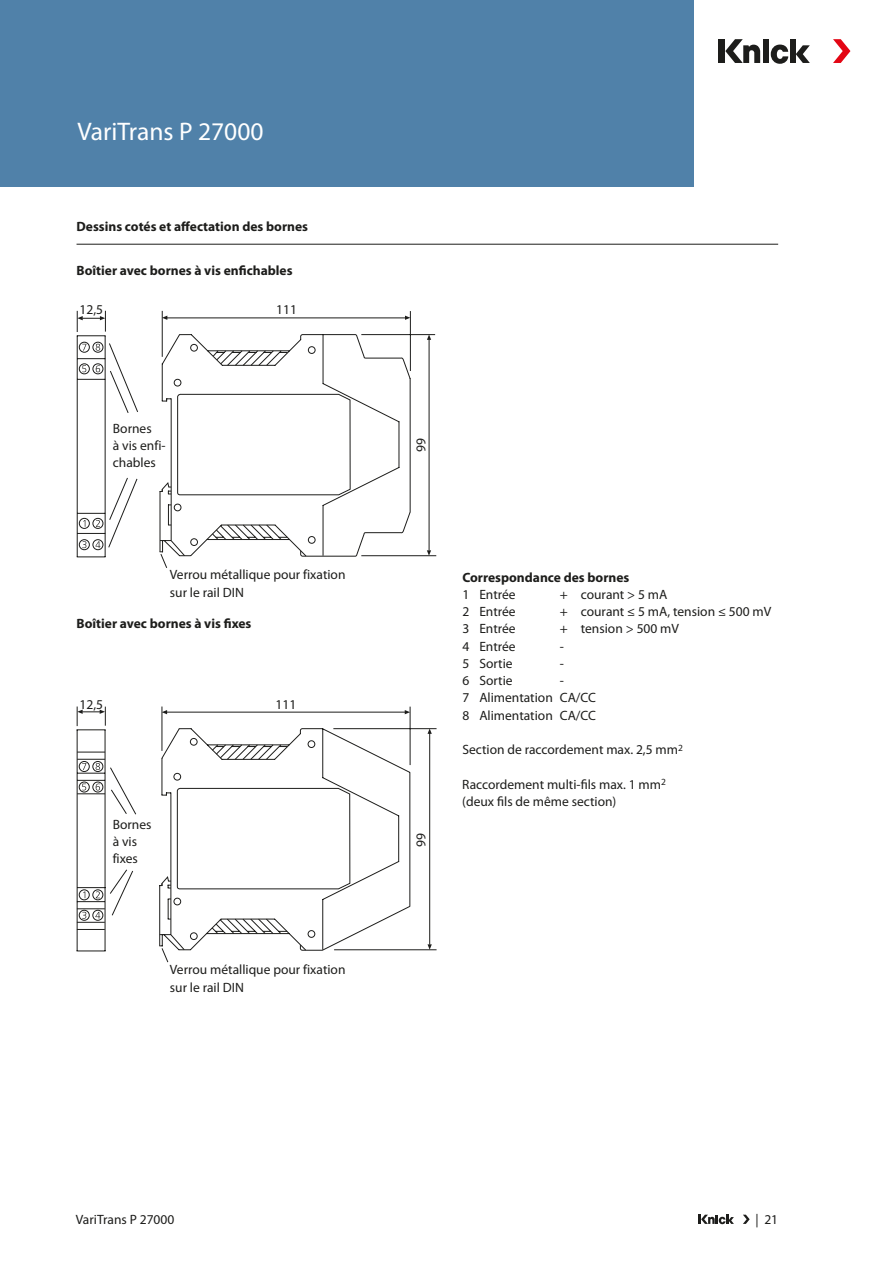
<style>
.page{position:relative;width:893px;height:1263px;background:#fff}
.page>*{position:absolute;margin:0;border:0;box-sizing:border-box;transform-origin:0 0}
.Headline{font:25.5px "Myriad Pro";color:#fff}
.Text{font:13.5px/17.2px "Myriad Pro";color:#1d1d1b}
.Zwischenüberschrift{font:700 13.5px "Myriad Pro";color:#1d1d1b}
.Tabelle_Headline{font:700 13.5px "Myriad Pro";color:#1d1d1b}
</style>
<div class="page">
<svg style="left:78px;top:556px;width:27px;height:1px"></svg>
<hr style="left:105px;top:336px;width:1px;height:221px;background:#1d1d1b">
<hr style="left:77px;top:336px;width:1px;height:221px;background:#1d1d1b">
<div style="left:79px;top:342px;width:11px;height:11px;border:1px solid #1d1d1b;border-radius:50%"></div>
<div style="left:92px;top:342px;width:11px;height:11px;border:1px solid #1d1d1b;border-radius:50%"></div>
<div style="left:79px;top:539px;width:11px;height:11px;border:1px solid #1d1d1b;border-radius:50%"></div>
<div style="left:92px;top:539px;width:11px;height:11px;border:1px solid #1d1d1b;border-radius:50%"></div>
<svg style="left:162px;top:310px;width:275px;height:246px"></svg>
<svg style="left:159px;top:333px;width:252px;height:235px"></svg>
<hr style="left:166px;top:318px;width:240px;height:1px;background:#1d1d1b">
<hr style="left:429px;top:338px;width:1px;height:213px;background:#1d1d1b">
<svg style="left:405px;top:316px;width:5px;height:4px"></svg>
<svg style="left:162px;top:316px;width:5px;height:4px"></svg>
<svg style="left:77px;top:311px;width:29px;height:25px"></svg>
<svg style="left:427px;top:550px;width:4px;height:6px"></svg>
<svg style="left:427px;top:334px;width:4px;height:6px"></svg>
<svg style="left:77px;top:343px;width:61px;height:205px"></svg>
<svg style="left:78px;top:950px;width:27px;height:1px"></svg>
<hr style="left:105px;top:730px;width:1px;height:221px;background:#1d1d1b">
<hr style="left:77px;top:730px;width:1px;height:221px;background:#1d1d1b">
<svg style="left:77px;top:752px;width:28px;height:1px"></svg>
<svg style="left:77px;top:759px;width:59px;height:164px"></svg>
<svg style="left:78px;top:929px;width:27px;height:1px"></svg>
<svg style="left:162px;top:706px;width:275px;height:244px"></svg>
<hr style="left:166px;top:712px;width:240px;height:1px;background:#1d1d1b">
<svg style="left:159px;top:727px;width:252px;height:236px"></svg>
<hr style="left:429px;top:732px;width:1px;height:213px;background:#1d1d1b">
<svg style="left:77px;top:706px;width:29px;height:24px"></svg>
<svg style="left:405px;top:710px;width:5px;height:4px"></svg>
<svg style="left:162px;top:710px;width:5px;height:4px"></svg>
<svg style="left:427px;top:944px;width:5px;height:6px"></svg>
<svg style="left:427px;top:728px;width:5px;height:6px"></svg>
<div style="left:0;top:0;width:693px;height:187px;background:#5081a9"></div>
<div style="left:719px;top:39px;width:6px;height:24px;background:#1d1d1b"></div>
<div style="left:790px;top:39px;width:6px;height:24px;background:#1d1d1b"></div>
<svg style="left:796px;top:45px;width:14px;height:18px"></svg>
<svg style="left:833px;top:39px;width:17px;height:24px"></svg>
<svg style="left:725px;top:39px;width:63px;height:25px"></svg>
<svg style="left:743px;top:1215px;width:7px;height:9px"></svg>
<svg style="left:699px;top:1215px;width:35px;height:9px"></svg>
<hr style="left:77px;top:244px;width:701px;height:1px;background:#1d1d1b">
<p class="Headline" style="left:77px;top:116px;width:188px">VariTrans P 27000</p>
<p class="Tabelle_Headline" style="left:77px;top:218px;width:233px">Dessins cotés et affectation des bornes</p>
<p class="Zwischenüberschrift" style="left:77px;top:261px;width:218px">Boîtier avec bornes à vis enfichables</p>
<p class="Text" style="left:80px;top:301px;width:25px">12,5</p>
<p class="Text" style="left:276px;top:301px;width:22px">111</p>
<p class="Text" style="left:113px;top:420px;width:54px">Bornes<br>à vis enfi&shy;chables</p>
<p class="Text" style="left:170px;top:566px;width:177px">Verrou métallique pour fixation sur le rail DIN</p>
<p class="Zwischenüberschrift" style="left:77px;top:615px;width:176px">Boîtier avec bornes à vis fixes</p>
<p class="Text" style="left:80px;top:696px;width:25px">12,5</p>
<p class="Text" style="left:276px;top:696px;width:22px">111</p>
<p class="Text" style="left:113px;top:815px;width:40px">Bornes à vis fixes</p>
<p class="Text" style="left:170px;top:961px;width:177px">Verrou métallique pour fixation sur le rail DIN</p>
<p class="Text" style="left:412px;top:452px;width:15px;rotate:-90deg">99</p>
<p class="Text" style="left:412px;top:847px;width:15px;rotate:-90deg">99</p>
<p class="Zwischenüberschrift" style="left:462px;top:568px;width:169px">Correspondance des bornes</p>
<p class="Text" style="left:462px;top:585px;width:55px">1 Entrée</p>
<p class="Text" style="left:560px;top:585px;width:109px">+ courant &gt; 5 mA</p>
<p class="Text" style="left:462px;top:603px;width:55px">2 Entrée</p>
<p class="Text" style="left:560px;top:603px;width:213px">+ courant ≤ 5 mA, tension ≤ 500 mV</p>
<p class="Text" style="left:462px;top:620px;width:55px">3 Entrée</p>
<p class="Text" style="left:560px;top:620px;width:121px">+ tension &gt; 500 mV</p>
<p class="Text" style="left:462px;top:637px;width:55px">4 Entrée</p>
<p class="Text" style="left:560px;top:637px;width:6px">-</p>
<p class="Text" style="left:462px;top:654px;width:52px">5 Sortie</p>
<p class="Text" style="left:560px;top:654px;width:6px">-</p>
<p class="Text" style="left:462px;top:672px;width:52px">6 Sortie</p>
<p class="Text" style="left:560px;top:672px;width:6px">-</p>
<p class="Text" style="left:462px;top:689px;width:135px">7 Alimentation CA/CC</p>
<p class="Text" style="left:462px;top:706px;width:135px">8 Alimentation CA/CC</p>
<p class="Text" style="left:462px;top:741px;width:222px">Section de raccordement max. 2,5 mm<sup>2</sup></p>
<p class="Text" style="left:462px;top:775px;width:205px">Raccordement multi-fils max. 1 mm<sup>2 </sup>(deux fils de même section)</p>
<p class="Text" style="left:76px;top:1211px;width:100px">VariTrans P 27000</p>
<p class="Text" style="left:755px;top:1211px;width:24px">| 21</p>
</div>
